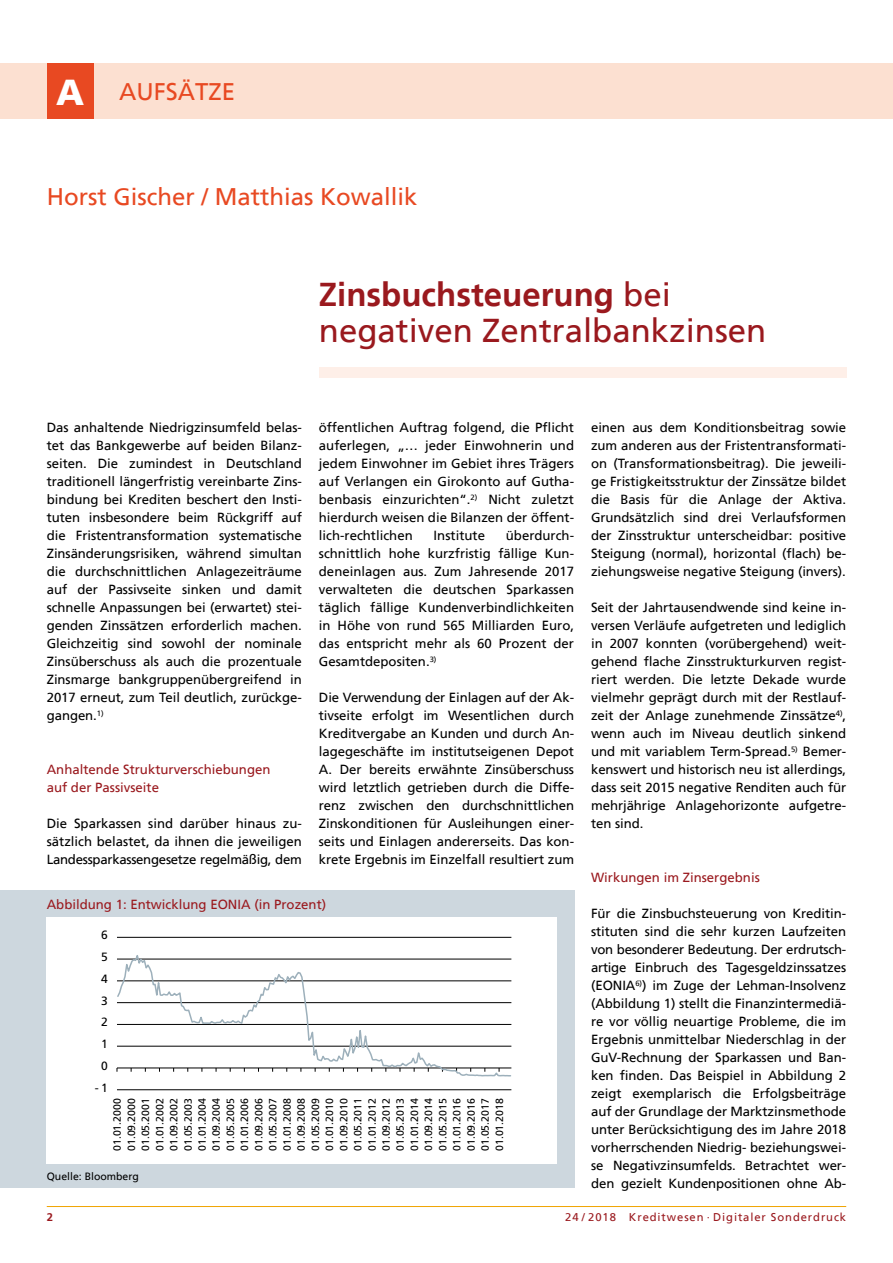
<style>
.page{position:relative;width:893px;height:1263px;background:#fff}
.page>*{position:absolute;margin:0;border:0;box-sizing:border-box;transform-origin:0 0}
.t1{font:33px/36px "Frutiger";color:#9a191e}
.t2{font:24px "Frutiger";color:#e84922}
.t3{font:13.2px/18px "Frutiger";letter-spacing:-.005em;color:#000;text-align:justify}
.t4{font:13.2px/18px "Frutiger";color:#9a191e}
.t5{font:12px "Frutiger";color:#000}
.t6{font:11.25px "Frutiger";letter-spacing:.08em;color:#9a191e}
.t7{font:700 11.25px "Frutiger";color:#9a191e}
.t8{font:10.5px/14.1px "Frutiger";color:#000;text-align:justify}
.s1{font-weight:900;font-size:36px;color:#fff}
.s2{font-weight:700}
</style>
<div class="page">
<div style="left:319px;top:368px;width:527px;height:10px;background:#feefe8"></div>
<hr style="left:47px;top:1206px;width:799px;height:1px;background:#f0a400">
<div style="left:0;top:64px;width:893px;height:55px;background:#fce0d1"></div>
<div style="left:47px;top:64px;width:47px;height:55px;background:#e84922"></div>
<div style="left:0;top:890px;width:574px;height:298px;background:#cdd7de"></div>
<div style="left:47px;top:917px;width:510px;height:246px;background:#fff"></div>
<hr style="left:117px;top:1089px;width:394px;height:1px;background:#000">
<hr style="left:117px;top:937px;width:394px;height:1px;background:#000">
<svg style="left:116px;top:955px;width:396px;height:122px"></svg>
<h2 class="t2" style="left:56px;top:81px;width:180px"><span class="s1">A</span> AUFSÄTZE</h2>
<h2 class="t2" style="left:47px;top:186px;width:372px">Horst Gischer / Matthias Kowallik</h2>
<h1 class="t1" style="left:319px;top:278px;width:449px"><span class="s2">Zinsbuchsteuerung</span> bei negativen Zentralbankzinsen</h1>
<p class="t3" style="left:47px;top:419px;width:257px">Das anhaltende Niedrigzinsumfeld belas&shy;tet das Bankgewerbe auf beiden Bilanz&shy;seiten. Die zumindest in Deutschland traditionell längerfristig vereinbarte Zins&shy;bindung bei Krediten beschert den Insti&shy;tuten insbesondere beim Rückgriff auf die Fristentransformation systematische Zinsänderungsrisiken, während simultan die durchschnittlichen Anlagezeiträume auf der Passivseite sinken und damit schnelle Anpassungen bei (erwartet) stei&shy;genden Zinssätzen erforderlich machen.<br>Gleichzeitig sind sowohl der nominale Zinsüberschuss als auch die prozentuale Zinsmarge bankgruppenübergreifend in 2017 erneut, zum Teil deutlich, zurückge&shy;gangen.<sup>1)</sup></p>
<p class="t4" style="left:47px;top:761px;width:225px">Anhaltende Strukturverschiebungen auf der Passivseite</p>
<p class="t3" style="left:47px;top:815px;width:257px">Die Sparkassen sind darüber hinaus zu&shy;sätzlich belastet, da ihnen die jeweiligen Landessparkassengesetze regelmäßig, dem</p>
<p class="t3" style="left:319px;top:419px;width:257px">öffentlichen Auftrag folgend, die Pflicht auferlegen, „… jeder Einwohnerin und jedem Einwohner im Gebiet ihres Trägers auf Verlangen ein Girokonto auf Gutha&shy;benbasis einzurichten“.<sup>2)</sup> Nicht zuletzt hierdurch weisen die Bilanzen der öffent&shy;lich-rechtlichen</p>
<p class="t3" style="left:319px;top:527px;width:257px;text-indent:187px">überdurch&shy;schnittlich hohe kurzfristig fällige Kun&shy;deneinlagen aus. Zum Jahresende 2017 verwalteten die deutschen Sparkassen täglich fällige Kundenverbindlichkeiten in Höhe von rund 565 Milliarden Euro, das entspricht mehr als 60 Prozent der Gesamtdepositen.<sup>3)</sup></p>
<p class="t3" style="left:319px;top:689px;width:257px">Die Verwendung der Einlagen auf der Ak&shy;tivseite erfolgt im Wesentlichen durch Kreditvergabe an Kunden und durch An&shy;lagegeschäfte im institutseigenen Depot A. Der bereits erwähnte Zinsüberschuss wird letztlich getrieben durch die Diffe&shy;renz zwischen den durchschnittlichen Zinskonditionen für Ausleihungen einer&shy;seits und Einlagen andererseits. Das kon&shy;krete Ergebnis im Einzelfall resultiert zum</p>
<p class="t3" style="left:434px;top:527px;width:53px">Institute</p>
<p class="t3" style="left:591px;top:419px;width:257px">einen aus dem Konditionsbeitrag sowie zum anderen aus der Fristentransformati&shy;on (Transformationsbeitrag). Die jeweili&shy;ge Fristigkeitsstruktur der Zinssätze bildet die Basis für die Anlage der Aktiva.<br>Grundsätzlich sind drei Verlaufsformen der Zinsstruktur unterscheidbar: positive Steigung (normal), horizontal (flach) be&shy;ziehungsweise negative Steigung (invers).</p>
<p class="t3" style="left:591px;top:599px;width:257px">Seit der Jahrtausendwende sind keine in&shy;versen Verläufe aufgetreten und lediglich in 2007 konnten (vorübergehend) weit&shy;gehend flache Zinsstrukturkurven regist&shy;riert werden. Die letzte Dekade wurde vielmehr geprägt durch mit der Restlauf&shy;zeit der Anlage zunehmende Zinssätze<sup>4)</sup>, wenn auch im Niveau deutlich sinkend und mit variablem Term-Spread.<sup>5)</sup> Bemer&shy;kenswert und historisch neu ist allerdings, dass seit 2015 negative Renditen auch für mehrjährige Anlagehorizonte aufgetre&shy;ten sind.</p>
<p class="t4" style="left:47px;top:896px;width:281px">Abbildung 1: Entwicklung EONIA (in Prozent)</p>
<p class="t5" style="left:101px;top:928px;width:8px">6</p>
<p class="t5" style="left:101px;top:950px;width:8px">5</p>
<p class="t5" style="left:101px;top:971px;width:8px">4</p>
<p class="t5" style="left:101px;top:993px;width:8px">3</p>
<p class="t5" style="left:101px;top:1015px;width:8px">2</p>
<p class="t5" style="left:101px;top:1037px;width:8px">1</p>
<p class="t5" style="left:101px;top:1059px;width:8px">0</p>
<p class="t5" style="left:95px;top:1080px;width:15px">- 1</p>
<p class="t8" style="left:110px;top:1151px;width:54px;rotate:-90deg">01.01.2000<br>01.09.2000<br>01.05.2001<br>01.01.2002<br>01.09.2002<br>01.05.2003<br>01.01.2004<br>01.09.2004<br>01.05.2005<br>01.01.2006<br>01.09.2006<br>01.05.2007<br>01.01.2008<br>01.09.2008<br>01.05.2009<br>01.01.2010<br>01.09.2010<br>01.05.2011<br>01.01.2012<br>01.09.2012<br>01.05.2013<br>01.01.2014<br>01.09.2014<br>01.05.2015<br>01.01.2016<br>01.09.2016<br>01.05.2017<br>01.01.2018</p>
<p class="t8" style="left:47px;top:1169px;width:94px">Quelle: Bloomberg</p>
<p class="t4" style="left:591px;top:869px;width:170px">Wirkungen im Zinsergebnis</p>
<p class="t3" style="left:591px;top:905px;width:257px">Für die Zinsbuchsteuerung von Kreditin&shy;stituten sind die sehr kurzen Laufzeiten von besonderer Bedeutung. Der erdrutsch&shy;artige Einbruch des Tagesgeldzinssatzes (EONIA<sup>6)</sup>) im Zuge der Lehman-Insolvenz (Abbildung 1) stellt die Finanzintermediä&shy;re vor völlig neuartige Probleme, die im Ergebnis unmittelbar Niederschlag in der GuV-Rechnung der Sparkassen und Ban&shy;ken finden. Das Beispiel in Abbildung 2 zeigt exemplarisch die Erfolgsbeiträge auf der Grundlage der Marktzinsmethode unter Berücksichtigung des im Jahre 2018 vorherrschenden Niedrig- beziehungswei&shy;se Negativzinsumfelds. Betrachtet wer&shy;den gezielt Kundenpositionen ohne Ab-</p>
<p class="t7" style="left:47px;top:1211px;width:8px">2</p>
<p class="t6" style="left:565px;top:1211px;width:282px">24 / 2018 Kreditwesen · Digitaler Sonderdruck</p>
</div>
